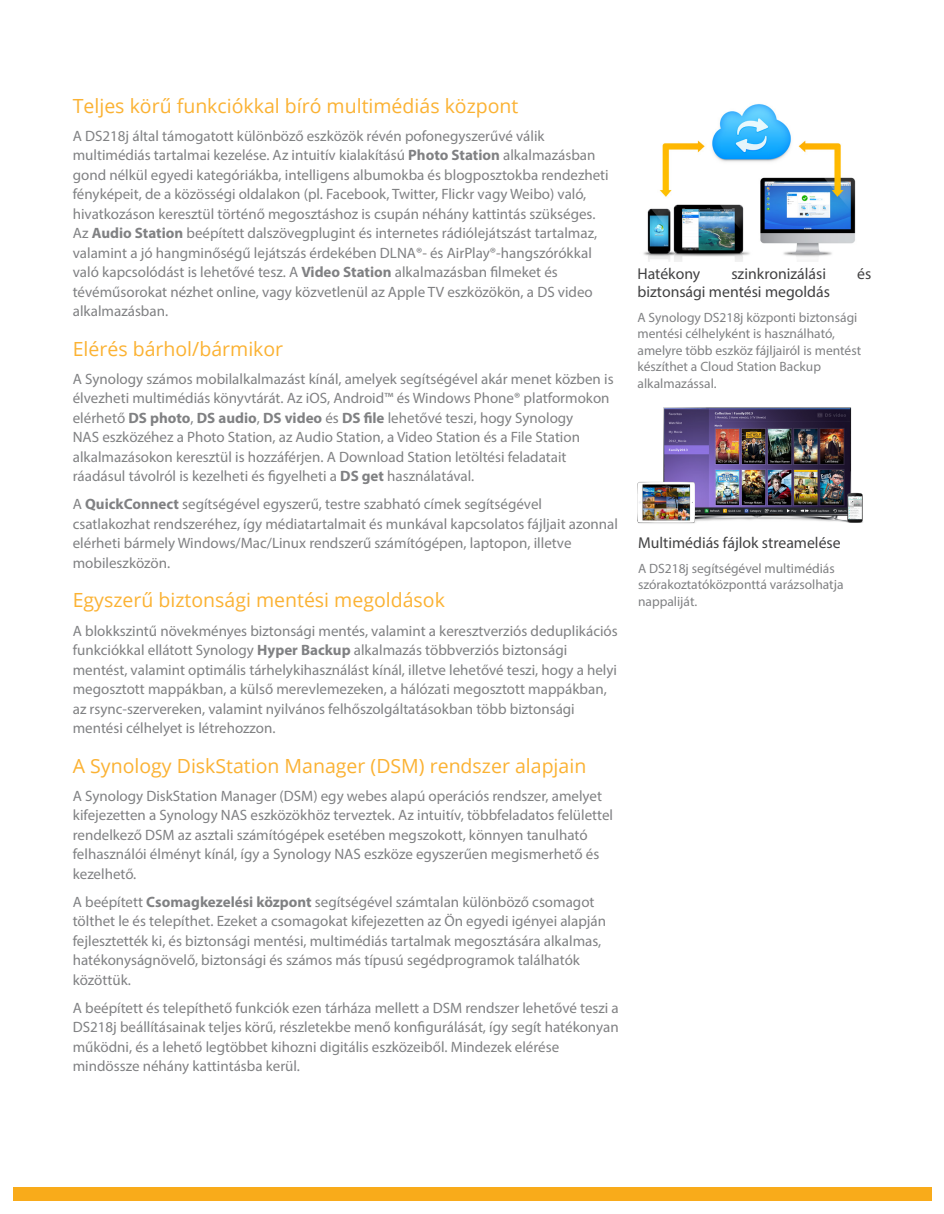
<style>
.page{position:relative;width:944px;height:1214px;background:#fff}
.page>*{position:absolute;margin:0;border:0;box-sizing:border-box;transform-origin:0 0}
.Chapter_Title_1{font:19.5px "Open Sans";color:#fbb233}
.Graphic_Title{font:15.75px "Myriad Pro";color:#414142}
.Body_Content{font:15px/19.5px "Myriad Pro";color:#808183}
.Graphic_Text{font:13.5px/16.5px "Myriad Pro";color:#808183}
.s1{font-weight:700}
</style>
<div class="page">
<div style="left:13px;top:1187px;width:918px;height:14px;background:#f9ab1a"></div>
<img style="left:637px;top:407px;width:226px;height:117px">
<img style="left:643px;top:104px;width:213px;height:158px">
<p class="Chapter_Title_1" style="left:73px;top:92px;width:447px">Teljes körű funkciókkal bíró multimédiás központ</p>
<p class="Body_Content" style="left:73px;top:126px;width:537px">A DS218j által támogatott különböző eszközök révén pofonegyszerűvé válik multimédiás tartalmai kezelése. Az intuitív kialakítású <span class="s1">Photo Station</span> alkalmazásban gond nélkül egyedi kategóriákba, intelligens albumokba és blogposztokba rendezheti fényképeit, de a közösségi oldalakon (pl. Facebook, Twitter, Flickr vagy Weibo) való, hivatkozáson keresztül történő megosztáshoz is csupán néhány kattintás szükséges.<br>Az <span class="s1">Audio Station</span> beépített dalszövegplugint és internetes rádiólejátszást tartalmaz, valamint a jó hangminőségű lejátszás érdekében DLNA®- és AirPlay®-hangszórókkal való kapcsolódást is lehetővé tesz. A <span class="s1">Video Station</span> alkalmazásban filmeket és tévéműsorokat nézhet online, vagy közvetlenül az Apple TV eszközökön, a DS video alkalmazásban.</p>
<p class="Chapter_Title_1" style="left:73px;top:335px;width:212px">Elérés bárhol/bármikor</p>
<p class="Body_Content" style="left:73px;top:369px;width:542px">A Synology számos mobilalkalmazást kínál, amelyek segítségével akár menet közben is élvezheti multimédiás könyvtárát. Az iOS, Android™ és Windows Phone® platformokon elérhető <span class="s1">DS photo</span>, <span class="s1">DS audio</span>, <span class="s1">DS video</span> és <span class="s1">DS file</span> lehetővé teszi, hogy Synology<br>NAS eszközéhez a Photo Station, az Audio Station, a Video Station és a File Station alkalmazásokon keresztül is hozzáférjen. A Download Station letöltési feladatait ráadásul távolról is kezelheti és figyelheti a <span class="s1">DS get</span> használatával.</p>
<p class="Body_Content" style="left:73px;top:494px;width:547px">A <span class="s1">QuickConnect</span> segítségével egyszerű, testre szabható címek segítségével csatlakozhat rendszeréhez, így médiatartalmait és munkával kapcsolatos fájljait azonnal elérheti bármely Windows/Mac/Linux rendszerű számítógépen, laptopon, illetve mobileszközön.</p>
<p class="Chapter_Title_1" style="left:73px;top:587px;width:373px">Egyszerű biztonsági mentési megoldások</p>
<p class="Body_Content" style="left:73px;top:620px;width:546px">A blokkszintű növekményes biztonsági mentés, valamint a keresztverziós deduplikációs funkciókkal ellátott Synology <span class="s1">Hyper Backup</span> alkalmazás többverziós biztonsági mentést, valamint optimális tárhelykihasználást kínál, illetve lehetővé teszi, hogy a helyi megosztott mappákban, a külső merevlemezeken, a hálózati megosztott mappákban, az rsync-szervereken, valamint nyilvános felhőszolgáltatásokban több biztonsági mentési célhelyet is létrehozzon.</p>
<p class="Chapter_Title_1" style="left:73px;top:752px;width:515px">A Synology DiskStation Manager (DSM) rendszer alapjain</p>
<p class="Body_Content" style="left:73px;top:785px;width:542px">A Synology DiskStation Manager (DSM) egy webes alapú operációs rendszer, amelyet kifejezetten a Synology NAS eszközökhöz terveztek. Az intuitív, többfeladatos felülettel rendelkező DSM az asztali számítógépek esetében megszokott, könnyen tanulható felhasználói élményt kínál, így a Synology NAS eszköze egyszerűen megismerhető és kezelhető.</p>
<p class="Body_Content" style="left:73px;top:891px;width:535px">A beépített <span class="s1">Csomagkezelési központ</span> segítségével számtalan különböző csomagot tölthet le és telepíthet. Ezeket a csomagokat kifejezetten az Ön egyedi igényei alapján fejlesztették ki, és biztonsági mentési, multimédiás tartalmak megosztására alkalmas, hatékonyságnövelő, biztonsági és számos más típusú segédprogramok találhatók közöttük.</p>
<p class="Body_Content" style="left:73px;top:997px;width:547px">A beépített és telepíthető funkciók ezen tárháza mellett a DSM rendszer lehetővé teszi a DS218j beállításainak teljes körű, részletekbe menő konfigurálását, így segít hatékonyan működni, és a lehető legtöbbet kihozni digitális eszközeiből. Mindezek elérése mindössze néhány kattintásba kerül.</p>
<p class="Graphic_Title" style="left:637px;top:263px;width:64px">Hatékony</p>
<p class="Graphic_Title" style="left:731px;top:263px;width:96px">szinkronizálási</p>
<p class="Graphic_Title" style="left:857px;top:263px;width:16px">és</p>
<p class="Graphic_Title" style="left:637px;top:281px;width:194px">biztonsági mentési megoldás</p>
<p class="Graphic_Text" style="left:637px;top:308px;width:225px">A Synology DS218j központi biztonsági mentési célhelyként is használható, amelyre több eszköz fájljairól is mentést készíthet a Cloud Station Backup alkalmazással.</p>
<p class="Graphic_Title" style="left:638px;top:532px;width:204px">Multimédiás fájlok streamelése</p>
<p class="Graphic_Text" style="left:638px;top:559px;width:207px">A DS218j segítségével multimédiás szórakoztatóközponttá varázsolhatja nappaliját.</p>
</div>
